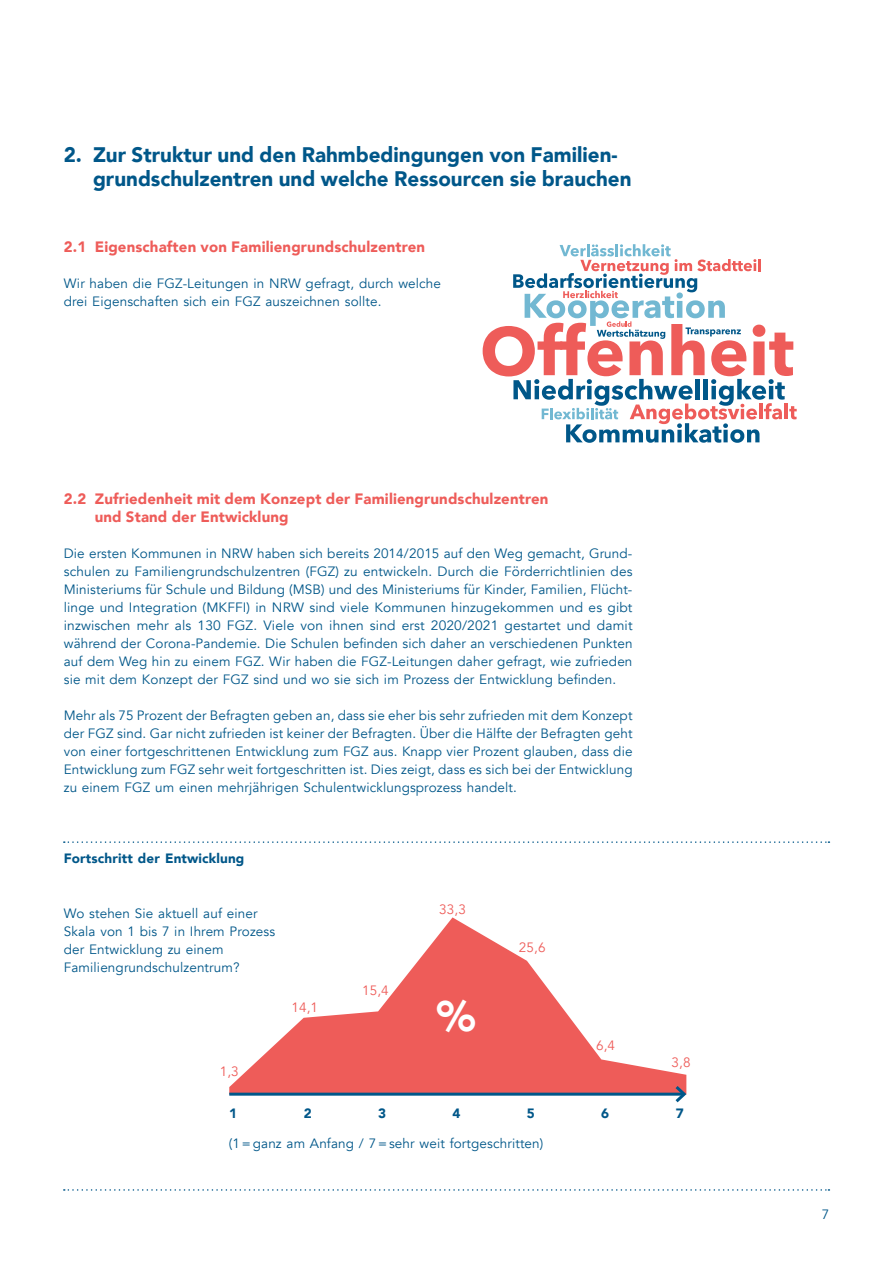
<style>
.page{position:relative;width:893px;height:1263px;background:#fff}
.page>*{position:absolute;margin:0;border:0;box-sizing:border-box;transform-origin:0 0}
.t1{font:900 42.45px "Avenir";color:#fff}
.t2{font:900 21px/24px "Avenir";color:#005789}
.t3{font:900 15px/18px "Avenir";letter-spacing:.01em;color:#ee5c59}
.t4{font:13.5px/18px "Avenir";letter-spacing:.01em;color:#005789;text-align:justify}
.t5{font:900 13.5px "Avenir";letter-spacing:.01em;color:#005789}
.t6{font:13.5px "Avenir";letter-spacing:.01em;color:#ee5c59}
</style>
<div class="page">
<svg style="left:483px;top:244px;width:314px;height:199px"></svg>
<svg style="left:64px;top:841px;width:765px;height:2px"></svg>
<svg style="left:64px;top:1189px;width:765px;height:2px"></svg>
<svg style="left:229px;top:917px;width:457px;height:176px"></svg>
<hr style="left:229px;top:1093px;width:455px;height:3px;background:#005789">
<svg style="left:672px;top:1083px;width:15px;height:20px"></svg>
<h2 class="t2" style="left:93px;top:142px;width:540px;text-indent:-29px">2. Zur Struktur und den Rahmbedingungen von Familien-- grundschulzentren und welche Ressourcen sie brauchen</h2>
<p class="t3" style="left:64px;top:237px;width:363px">2.1 Eigenschaften von Familiengrundschulzentren</p>
<p class="t4" style="left:64px;top:275px;width:379px">Wir haben die FGZ-Leitungen in NRW gefragt, durch welche drei Eigenschaften sich ein FGZ auszeichnen sollte.</p>
<p class="t3" style="left:95px;top:490px;width:455px;text-indent:-31px">2.2 Zufriedenheit mit dem Konzept der Familiengrundschulzentren und Stand der Entwicklung</p>
<p class="t4" style="left:64px;top:545px;width:570px">Die ersten Kommunen in NRW haben sich bereits 2014/2015 auf den Weg gemacht, Grund&shy;schulen zu Familiengrundschulzentren (FGZ) zu entwickeln. Durch die Förderrichtlinien des Ministeriums für Schule und Bildung (MSB) und des Ministeriums für Kinder, Familien, Flücht&shy;linge und Integration (MKFFI) in NRW sind viele Kommunen hinzugekommen und es gibt inzwischen mehr als 130 FGZ. Viele von ihnen sind erst 2020/2021 gestartet und damit während der Corona-Pandemie. Die Schulen befinden sich daher an verschiedenen Punkten auf dem Weg hin zu einem FGZ. Wir haben die FGZ-Leitungen daher gefragt, wie zufrieden sie mit dem Konzept der FGZ sind und wo sie sich im Prozess der Entwicklung befinden.</p>
<p class="t4" style="left:64px;top:707px;width:570px">Mehr als 75 Prozent der Befragten geben an, dass sie eher bis sehr zufrieden mit dem Konzept der FGZ sind. Gar nicht zufrieden ist keiner der Befragten. Über die Hälfte der Befragten geht von einer fortgeschrittenen Entwicklung zum FGZ aus. Knapp vier Prozent glauben, dass die Entwicklung zum FGZ sehr weit fortgeschritten ist. Dies zeigt, dass es sich bei der Entwicklung zu einem FGZ um einen mehrjährigen Schulentwicklungsprozess handelt.</p>
<p class="t5" style="left:64px;top:847px;width:182px">Fortschritt der Entwicklung</p>
<p class="t4" style="left:64px;top:905px;width:213px;text-align:left">Wo stehen Sie aktuell auf einer<br>Skala von 1 bis 7 in Ihrem Prozess der Entwicklung zu einem<br>Familiengrundschulzentrum?</p>
<p class="t6" style="left:291px;top:1000px;width:28px">14,1</p>
<p class="t6" style="left:220px;top:1063px;width:21px">1,3</p>
<p class="t6" style="left:362px;top:982px;width:28px">15,4</p>
<p class="t6" style="left:439px;top:901px;width:28px">33,3</p>
<h1 class="t1" style="left:437px;top:979px;width:40px">%</h1>
<p class="t6" style="left:519px;top:939px;width:28px">25,6</p>
<p class="t6" style="left:596px;top:1037px;width:21px">6,4</p>
<p class="t6" style="left:672px;top:1054px;width:21px">3,8</p>
<p class="t5" style="left:229px;top:1102px;width:9px">1</p>
<p class="t5" style="left:304px;top:1102px;width:9px">2</p>
<p class="t5" style="left:378px;top:1102px;width:9px">3</p>
<p class="t5" style="left:452px;top:1102px;width:9px">4</p>
<p class="t5" style="left:527px;top:1102px;width:9px">5</p>
<p class="t5" style="left:601px;top:1102px;width:9px">6</p>
<p class="t5" style="left:676px;top:1102px;width:9px">7</p>
<p class="t4" style="left:229px;top:1135px;width:316px">(1=ganz am Anfang / 7=sehr weit fortgeschritten)</p>
<p class="t4" style="left:822px;top:1206px;width:9px">7</p>
</div>
